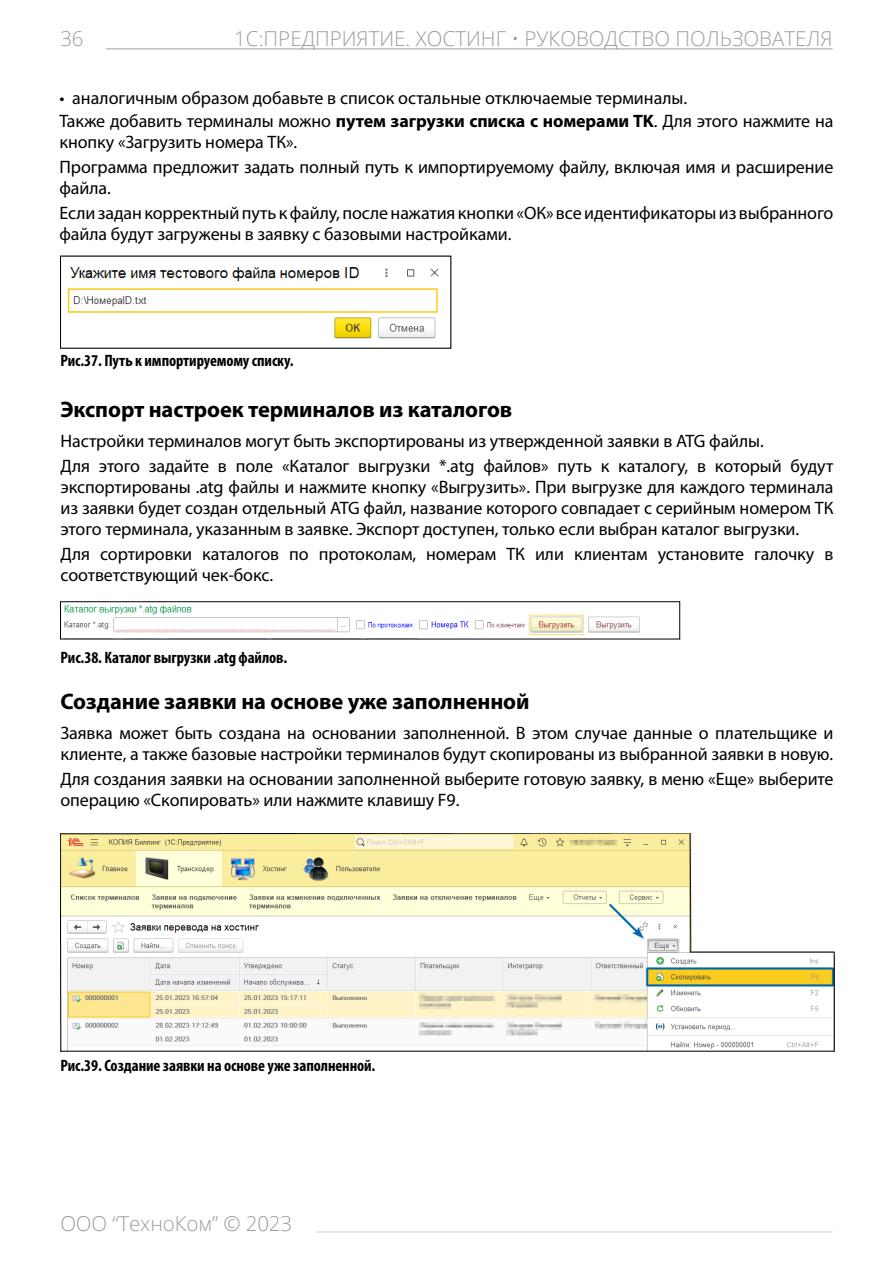
<style>
.page{position:relative;width:893px;height:1263px;background:#fff}
.page>*{position:absolute;margin:0;border:0;box-sizing:border-box;transform-origin:0 0}
._2-Subhead{font:700 22.5px "Myriad Pro";letter-spacing:-.005em;color:#000}
.t1{font:300 20.55px "Open Sans";color:#9d9d9c}
._4-Body_text{font:18px/21px "Myriad Pro";letter-spacing:-.005em;color:#000}
.t2{font:700 condensed 16.5px "Myriad Pro";letter-spacing:-.005em;color:#000}
.s1{font-weight:700}
</style>
<div class="page">
<hr style="left:106px;top:49px;width:727px;height:1px;background:#9d9d9c">
<hr style="left:316px;top:1231px;width:517px;height:1px;background:#d0d0d0">
<img style="left:67px;top:267px;width:372px;height:72px">
<div style="left:60px;top:256px;width:391px;height:93px;border:1px solid #000"></div>
<img style="left:64px;top:605px;width:576px;height:30px">
<div style="left:60px;top:601px;width:620px;height:38px;border:1px solid #000"></div>
<img style="left:60px;top:833px;width:774px;height:219px">
<p class="t1" style="left:60px;top:24px;width:25px">36</p>
<p class="t1" style="left:234px;top:25px;width:600px">1С:ПРЕДПРИЯТИЕ. ХОСТИНГ • РУКОВОДСТВО ПОЛЬЗОВАТЕЛЯ</p>
<p class="_4-Body_text" style="left:60px;top:87px;width:629px">• аналогичным образом добавьте в список остальные отключаемые терминалы.</p>
<p class="_4-Body_text" style="left:60px;top:110px;width:775px">Также добавить терминалы можно <span class="s1">путем загрузки списка с номерами TK</span>. Для этого нажмите на кнопку «Загрузить номера ТК».</p>
<p class="_4-Body_text" style="left:60px;top:156px;width:775px">Программа предложит задать полный путь к импортируемому файлу, включая имя и расширение файла.</p>
<p class="_4-Body_text" style="left:60px;top:203px;width:775px">Если задан корректный путь к файлу, после нажатия кнопки «ОК» все идентификаторы из выбранного файла будут загружены в заявку с базовыми настройками.</p>
<p class="t2" style="left:60px;top:350px;width:235px">Рис.37. Путь к импортируемому списку.</p>
<p class="_2-Subhead" style="left:61px;top:395px;width:453px">Экспорт настроек терминалов из каталогов</p>
<p class="_4-Body_text" style="left:61px;top:430px;width:705px">Настройки терминалов могут быть экспортированы из утвержденной заявки в ATG файлы.</p>
<p class="_4-Body_text" style="left:61px;top:455px;width:774px;text-align:justify">Для этого задайте в поле «Каталог выгрузки *.atg файлов» путь к каталогу, в который будут экспортированы .atg файлы и нажмите кнопку «Выгрузить». При выгрузке для каждого терминала из заявки будет создан отдельный ATG файл, название которого совпадает с серийным номером ТК этого терминала, указанным в заявке. Экспорт доступен, только если выбран каталог выгрузки.</p>
<p class="_4-Body_text" style="left:61px;top:543px;width:774px">Для сортировки каталогов по протоколам, номерам ТК или клиентам установите галочку в соответствующий чек-бокс.</p>
<p class="t2" style="left:61px;top:647px;width:228px">Рис.38. Каталог выгрузки .atg файлов.</p>
<p class="_2-Subhead" style="left:60px;top:687px;width:471px">Создание заявки на основе уже заполненной</p>
<p class="_4-Body_text" style="left:60px;top:722px;width:775px">Заявка может быть создана на основании заполненной. В этом случае данные о плательщике и клиенте, а также базовые настройки терминалов будут скопированы из выбранной заявки в новую.</p>
<p class="_4-Body_text" style="left:60px;top:768px;width:775px">Для создания заявки на основании заполненной выберите готовую заявку, в меню «Еще» выберите операцию «Скопировать» или нажмите клавишу F9.</p>
<p class="t2" style="left:60px;top:1055px;width:317px">Рис.39. Создание заявки на основе уже заполненной.</p>
<p class="t1" style="left:60px;top:1209px;width:233px">ООО “ТехноКом” © 2023</p>
</div>
